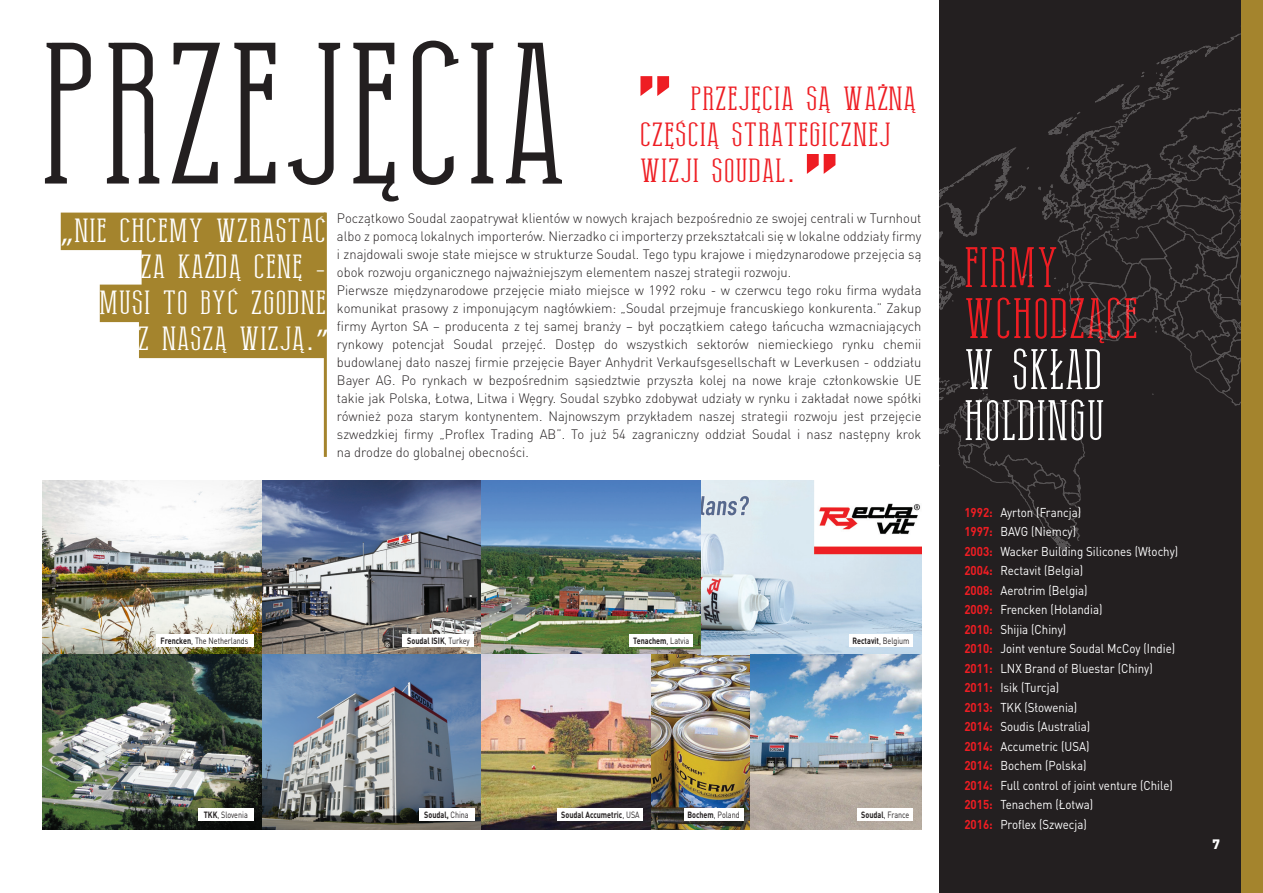
<style>
.page{position:relative;width:1263px;height:893px;background:#fff}
.page>*{position:absolute;margin:0;border:0;box-sizing:border-box;transform-origin:0 0}
.t1{font:180px "Thin Grotesk Serif";letter-spacing:.05em;color:#231f20;scale:1.1 1}
.t2{font:51px/51px "Thin Grotesk Serif";letter-spacing:.05em;color:#ee1d23;scale:1.1 1}
.t3{font:51px/51px "Thin Grotesk Serif";letter-spacing:.05em;color:#fff;scale:1.1 1}
.t4{font:30px/36px "Thin Grotesk Serif";letter-spacing:.05em;color:#fff;text-align:right;scale:1.3 1}
.t5{font:30px/36px "Thin Grotesk Serif";letter-spacing:.05em;color:#ee1d23;scale:1.3 1}
.t6{font:300 13.5px/18px "DIN Pro";color:#231f20;scale:.96 1}
.t7{font:900 13.5px "DIN Pro";color:#fff}
.t8{font:12.75px/19.5px "DIN Pro";color:#fff;scale:.9 1}
.t9{font:700 9px "DIN Pro";color:#231f20;scale:.8 1}
.t10{font:9px "DIN Pro";color:#231f20;scale:.8 1}
.s1{font-family:"Myriad Pro";font-stretch:condensed}
.s2{font-weight:700}
.s3{font-weight:400}
.s4{font-weight:700;color:#ee1d23}
</style>
<div class="page">
<div style="left:939px;top:0;width:324px;height:893px;background:#231f20"></div>
<div style="left:1242px;top:0;width:21px;height:893px;background:#a4842d"></div>
<hr style="left:324px;top:213px;width:3px;height:244px;background:#a4842d">
<div style="left:61px;top:213px;width:265px;height:37px;background:#a4842d"></div>
<div style="left:142px;top:249px;width:184px;height:37px;background:#a4842d"></div>
<div style="left:100px;top:285px;width:226px;height:37px;background:#a4842d"></div>
<div style="left:139px;top:321px;width:187px;height:37px;background:#a4842d"></div>
<svg style="left:640px;top:76px;width:29px;height:20px"></svg>
<svg style="left:806px;top:0;width:436px;height:568px"></svg>
<img style="left:43px;top:480px;width:878px;height:349px">
<div style="left:403px;top:634px;width:71px;height:13px;background:#fff"></div>
<div style="left:419px;top:808px;width:55px;height:13px;background:#fff"></div>
<div style="left:198px;top:808px;width:55px;height:13px;background:#fff"></div>
<div style="left:156px;top:634px;width:97px;height:13px;background:#fff"></div>
<div style="left:558px;top:808px;width:85px;height:13px;background:#fff"></div>
<div style="left:629px;top:634px;width:64px;height:13px;background:#fff"></div>
<div style="left:684px;top:808px;width:59px;height:13px;background:#fff"></div>
<div style="left:858px;top:808px;width:55px;height:13px;background:#fff"></div>
<div style="left:849px;top:634px;width:64px;height:13px;background:#fff"></div>
<h1 class="t1" style="left:43px;top:19px;width:474px">PRZEJĘCIA</h1>
<p class="t6" style="left:337px;top:208px;width:610px">Początkowo Soudal zaopatrywał klientów w nowych krajach bezpośrednio ze swojej centrali w Turnhout albo z pomocą lokalnych importerów. Nierzadko ci importerzy przekształcali się w lokalne oddziały firmy i znajdowali swoje stałe miejsce w strukturze Soudal. Tego typu krajowe i międzynarodowe przejęcia są obok rozwoju organicznego najważniejszym elementem naszej strategii rozwoju.<br>Pierwsze międzynarodowe przejęcie miało miejsce w 1992 roku - w czerwcu tego roku firma wydała komunikat prasowy z imponującym nagłówkiem: „Soudal przejmuje francuskiego konkurenta.” Zakup firmy Ayrton SA – producenta z tej samej branży – był początkiem całego łańcucha wzmacniających rynkowy potencjał Soudal przejęć. Dostęp do wszystkich sektorów niemieckiego rynku chemii budowlanej dało naszej firmie przejęcie Bayer Anhydrit Verkaufsgesellschaft w Leverkusen - oddziału Bayer AG. Po rynkach w bezpośrednim sąsiedztwie przyszła kolej na nowe kraje członkowskie UE takie jak Polska, Łotwa, Litwa i Węgry. Soudal szybko zdobywał udziały w rynku i zakładał nowe spółki również poza starym kontynentem. Najnowszym przykładem naszej strategii rozwoju jest przejęcie szwedzkiej firmy „Proflex Trading AB”. To już 54 zagraniczny oddział Soudal i nasz następny krok na drodze do globalnej obecności.</p>
<h3 class="t5" style="left:640px;top:82px;width:213px;text-indent:50px">PRZEJĘCIA SĄ WAŻNĄ<br>CZĘŚCIĄ STRATEGICZNEJ<br>WIZJI SOUDAL.</h3>
<h3 class="t4" style="left:61px;top:213px;width:207px"><span class="s1">„</span>NIE CHCEMY WZRASTAĆ<br>ZA KAŻDĄ CENĘ -<br>MUSI TO BYĆ ZGODNE<br>Z NASZĄ WIZJĄ.<span class="s1">”</span></h3>
<p class="t10" style="left:161px;top:634px;width:111px"><span class="s2">Frencken</span>, The Netherlands</p>
<p class="t9" style="left:407px;top:634px;width:80px">Soudal ISIK<span class="s3">, Turkey</span></p>
<p class="t9" style="left:633px;top:634px;width:72px">Tenachem<span class="s3">, Latvia</span></p>
<p class="t9" style="left:852px;top:634px;width:73px">Rectavit<span class="s3">, Belgium</span></p>
<p class="t10" style="left:204px;top:808px;width:56px"><span class="s2">TKK</span>, Slovenia</p>
<p class="t9" style="left:424px;top:808px;width:57px">Soudal, <span class="s3">China</span></p>
<p class="t9" style="left:561px;top:808px;width:100px">Soudal Accumetric<span class="s3">, USA</span></p>
<p class="t10" style="left:687px;top:808px;width:67px"><span class="s2">Bochem</span>, Poland</p>
<p class="t10" style="left:861px;top:808px;width:62px"><span class="s2">Soudal</span>, France</p>
<h2 class="t2" style="left:965px;top:243px;width:158px">FIRMY<br>WCHODZĄCE</h2>
<h2 class="t3" style="left:965px;top:345px;width:127px">W SKŁAD<br>HOLDINGU</h2>
<p class="t8" style="left:964px;top:502px;width:239px"><span class="s4">1992:</span> Ayrton (Francja)<br><span class="s4">1997:</span> BAVG (Niemcy)<br><span class="s4">2003:</span> Wacker Building Silicones (Włochy)<br><span class="s4">2004:</span> Rectavit (Belgia)<br><span class="s4">2008:</span> Aerotrim (Belgia)<br><span class="s4">2009:</span> Frencken (Holandia)<br><span class="s4">2010:</span> Shijia (Chiny)<br><span class="s4">2010:</span> Joint venture Soudal McCoy (Indie)<br><span class="s4">2011:</span> LNX Brand of Bluestar (Chiny)<br><span class="s4">2011:</span> Isik (Turcja)<br><span class="s4">2013:</span> TKK (Słowenia)<br><span class="s4">2014:</span> Soudis (Australia)<br><span class="s4">2014:</span> Accumetric (USA)<br><span class="s4">2014:</span> Bochem (Polska)<br><span class="s4">2014:</span> Full control of joint venture (Chile)<br><span class="s4">2015:</span> Tenachem (Łotwa)<br><span class="s4">2016:</span> Proflex (Szwecja)</p>
<p class="t7" style="left:1212px;top:835px;width:9px">7</p>
</div>
